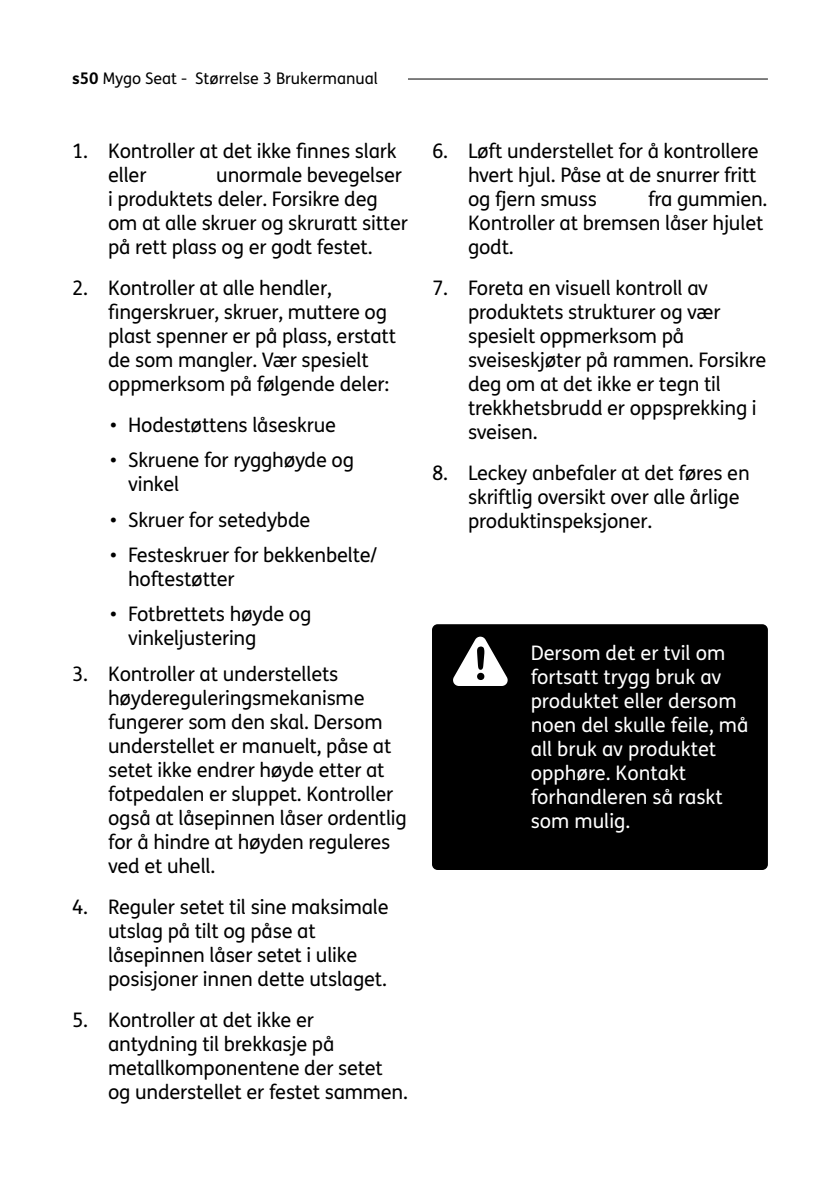
<style>
.page{position:relative;width:840px;height:1191px;background:#fff}
.page>*{position:absolute;margin:0;border:0;box-sizing:border-box;transform-origin:0 0}
.t1{font:20px/24px "FS Me";letter-spacing:-.01em;color:#000}
.t2{font:20px/24px "FS Me";color:#fff}
.t3{font:16px "FS Me";color:#000}
.s1{font-weight:700}
</style>
<div class="page">
<hr style="left:408px;top:78px;width:359px;height:2px;background:#000">
<div style="left:432px;top:624px;width:335px;height:246px;background:#000;border-radius:6px"></div>
<svg style="left:453px;top:636px;width:54px;height:50px"></svg>
<p class="t3" style="left:72px;top:67px;width:307px"><span class="s1">s50</span> Mygo Seat - Størrelse 3 Brukermanual</p>
<p class="t1" style="left:108px;top:138px;width:290px;text-indent:-36px">1. Kontroller at det ikke finnes slark eller</p>
<p class="t1" style="left:108px;top:162px;width:301px;text-indent:108px">unormale bevegelser i produktets deler. Forsikre deg om at alle skruer og skruratt sitter på rett plass og er godt festet.</p>
<p class="t1" style="left:108px;top:275px;width:289px;text-indent:-36px">2. Kontroller at alle hendler, fingerskruer, skruer, muttere og plast spenner er på plass, erstatt de som mangler. Vær spesielt oppmerksom på følgende deler:</p>
<p class="t1" style="left:110px;top:412px;width:227px">• Hodestøttens låseskrue</p>
<p class="t1" style="left:128px;top:448px;width:227px;text-indent:-18px">• Skruene for rygghøyde og vinkel</p>
<p class="t1" style="left:110px;top:507px;width:201px">• Skruer for setedybde</p>
<p class="t1" style="left:128px;top:542px;width:250px;text-indent:-18px">• Festeskruer for bekkenbelte/ hoftestøtter</p>
<p class="t1" style="left:128px;top:602px;width:185px;text-indent:-18px">• Fotbrettets høyde og vinkeljustering</p>
<p class="t1" style="left:108px;top:661px;width:300px;text-indent:-36px">3. Kontroller at understellets høydereguleringsmekanisme fungerer som den skal. Dersom understellet er manuelt, påse at setet ikke endrer høyde etter at fotpedalen er sluppet. Kontroller også at låsepinnen låser ordentlig for å hindre at høyden reguleres ved et uhell.</p>
<p class="t1" style="left:108px;top:894px;width:282px;text-indent:-36px">4. Reguler setet til sine maksimale utslag på tilt og påse at låsepinnen låser setet i ulike posisjoner innen dette utslaget.</p>
<p class="t1" style="left:108px;top:1007px;width:301px;text-indent:-36px">5. Kontroller at det ikke er antydning til brekkasje på metallkomponentene der setet og understellet er festet sammen.</p>
<p class="t1" style="left:468px;top:138px;width:292px;text-align:justify;text-indent:-36px">6. Løft understellet for å kontrollere hvert hjul. Påse at de snurrer fritt og fjern smuss</p>
<p class="t1" style="left:468px;top:186px;width:301px;text-indent:180px">fra gummien.<br>Kontroller at bremsen låser hjulet godt.</p>
<p class="t1" style="left:468px;top:275px;width:299px;text-indent:-36px">7. Foreta en visuell kontroll av produktets strukturer og vær spesielt oppmerksom på sveiseskjøter på rammen. Forsikre deg om at det ikke er tegn til trekkhetsbrudd er oppsprekking i sveisen.</p>
<p class="t1" style="left:468px;top:460px;width:283px;text-indent:-36px">8. Leckey anbefaler at det føres en skriftlig oversikt over alle årlige produktinspeksjoner.</p>
<p class="t2" style="left:530px;top:640px;width:219px">Dersom det er tvil om fortsatt trygg bruk av produktet eller dersom noen del skulle feile, må all bruk av produktet opphøre. Kontakt forhandleren så raskt som mulig.</p>
</div>
